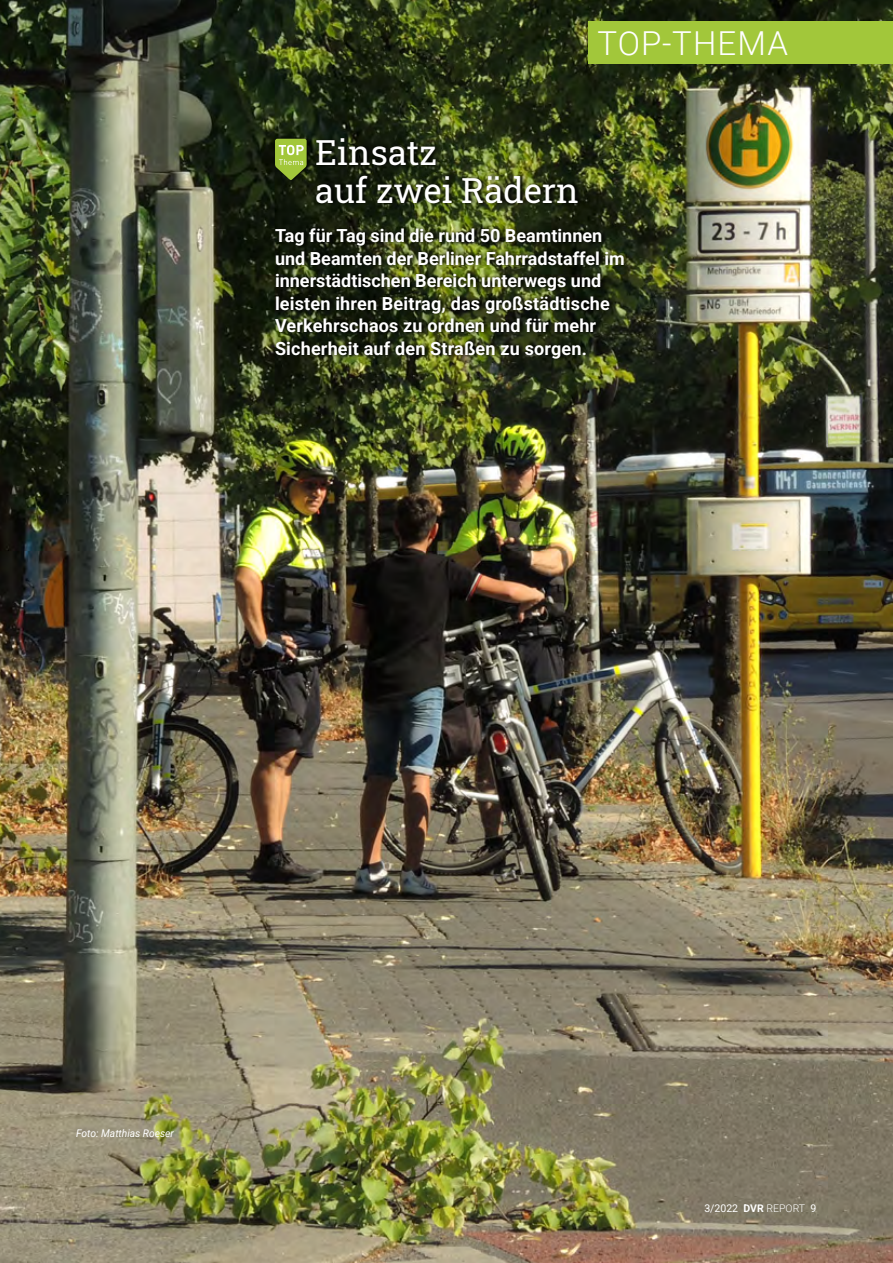
<style>
.page{position:relative;width:893px;height:1263px;background:#fff}
.page>*{position:absolute;margin:0;border:0;box-sizing:border-box;transform-origin:0 0}
.t1{font:34.5px/37.5px "Roboto Slab";color:#fff}
.t2{font:300 33px "Roboto";letter-spacing:.035em;color:#fff}
.t3{font:700 18px/22.5px "Roboto";color:#fff}
.t4{font:italic 10.5px "Roboto";color:#fff}
.t5{font:10.5px "Roboto";color:#fff}
.s1{font-weight:700}
.s2{font-weight:300}
</style>
<div class="page">
<img style="left:0;top:0;width:893px;height:1263px">
<div style="left:588px;top:21px;width:305px;height:43px;background:#a2c73a"></div>
<svg style="left:273px;top:135px;width:357px;height:226px;background:#283114"></svg>
<svg style="left:275px;top:139px;width:32px;height:41px"></svg>
<h2 class="t2" style="left:597px;top:20px;width:192px">TOP-THEMA</h2>
<h1 class="t1" style="left:315px;top:133px;width:265px">Einsatz<br>auf zwei Rädern</h1>
<p class="t3" style="left:275px;top:224px;width:351px">Tag für Tag sind die rund 50 Beamtinnen und Beamten der Berliner Fahrradstaffel im innerstädtischen Bereich unterwegs und leisten ihren Beitrag, das großstädtische Verkehrschaos zu ordnen und für mehr Sicherheit auf den Straßen zu sorgen.</p>
<p class="t4" style="left:76px;top:1126px;width:99px">Foto: Matthias Roeser</p>
<p class="t5" style="left:704px;top:1201px;width:114px">3/2022 <span class="s1">DVR</span> <span class="s2">REPORT</span> 9</p>
</div>
